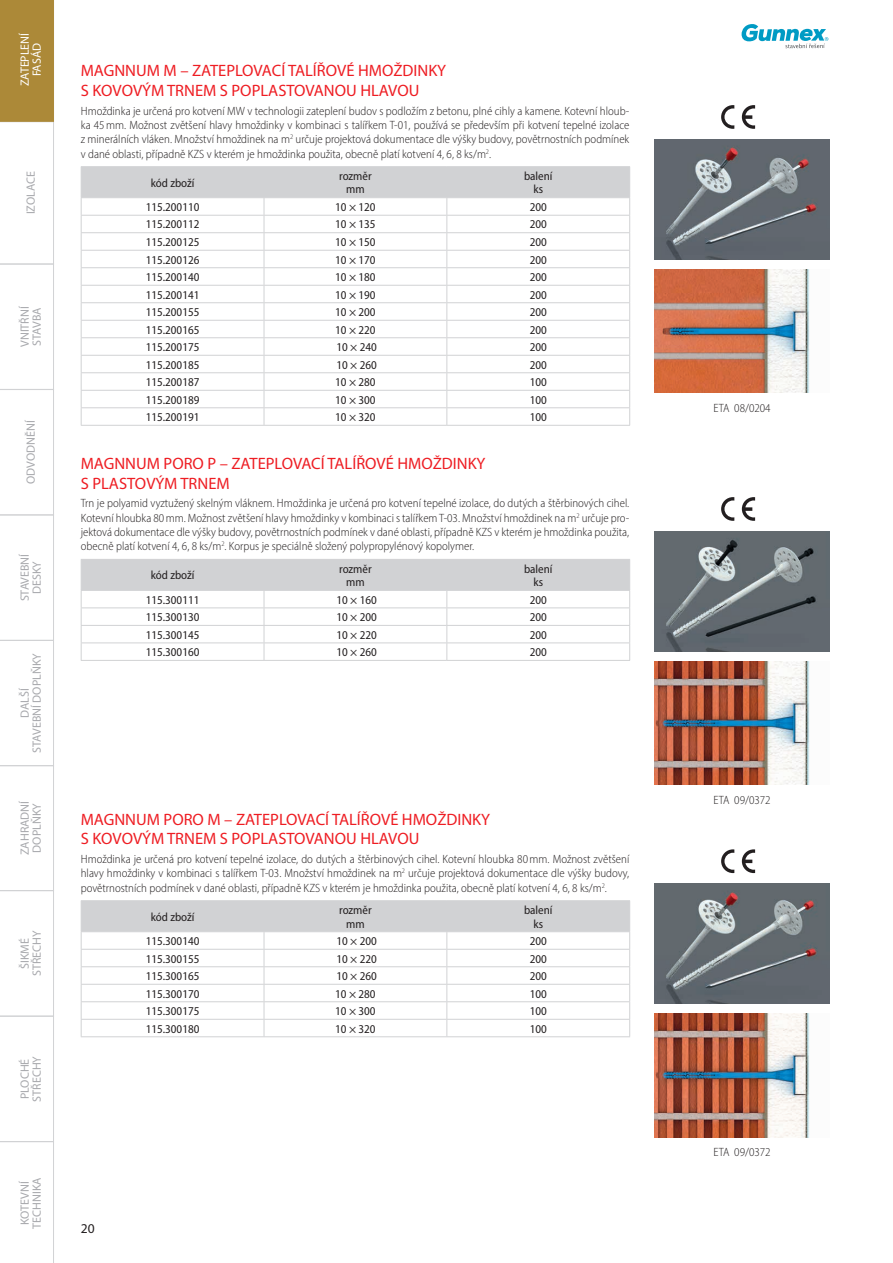
<style>
.page{position:relative;width:893px;height:1263px;background:#fff}
.page>*{position:absolute;margin:0;border:0;box-sizing:border-box;transform-origin:0 0}
.t1{font:16.5px/19.8px "Myriad Pro";color:#ee1d23}
.t2{font:13.5px "Myriad Pro";color:#231f20}
.t3{font:300 semi-condensed 12px/14.4px "Myriad Pro";color:#231f20;text-align:justify}
.t4{font:semi-condensed 12px/13.5px "Myriad Pro";color:#231f20;text-align:center}
.t5{font:12px/12px "Myriad Pro";color:#a8a9ad;text-align:center}
.t6{font:12px/12px "Myriad Pro";color:#fff;text-align:center}
</style>
<div class="page">
<svg style="left:742px;top:24px;width:86px;height:24px"></svg>
<svg style="left:0;top:0;width:54px;height:1263px"></svg>
<hr style="left:81px;top:425px;width:183px;height:1px;background:#d1d2d4">
<hr style="left:264px;top:425px;width:183px;height:1px;background:#d1d2d4">
<hr style="left:447px;top:425px;width:183px;height:1px;background:#d1d2d4">
<hr style="left:81px;top:166px;width:183px;height:1px;background:#d1d2d4">
<hr style="left:264px;top:166px;width:183px;height:1px;background:#d1d2d4">
<hr style="left:447px;top:166px;width:183px;height:1px;background:#d1d2d4">
<svg style="left:81px;top:167px;width:549px;height:258px"></svg>
<img style="left:655px;top:269px;width:155px;height:124px">
<img style="left:655px;top:139px;width:174px;height:120px">
<svg style="left:721px;top:105px;width:34px;height:24px"></svg>
<hr style="left:264px;top:660px;width:183px;height:1px;background:#d1d2d4">
<hr style="left:81px;top:660px;width:183px;height:1px;background:#d1d2d4">
<hr style="left:447px;top:660px;width:183px;height:1px;background:#d1d2d4">
<svg style="left:81px;top:559px;width:549px;height:101px"></svg>
<img style="left:655px;top:661px;width:155px;height:124px">
<img style="left:655px;top:531px;width:174px;height:120px">
<svg style="left:721px;top:497px;width:34px;height:24px"></svg>
<hr style="left:264px;top:1036px;width:183px;height:1px;background:#d1d2d4">
<hr style="left:81px;top:1036px;width:183px;height:1px;background:#d1d2d4">
<hr style="left:447px;top:1036px;width:183px;height:1px;background:#d1d2d4">
<hr style="left:81px;top:900px;width:183px;height:1px;background:#d1d2d4">
<hr style="left:264px;top:900px;width:183px;height:1px;background:#d1d2d4">
<hr style="left:447px;top:900px;width:183px;height:1px;background:#d1d2d4">
<svg style="left:81px;top:901px;width:549px;height:135px"></svg>
<img style="left:655px;top:1013px;width:155px;height:124px">
<img style="left:655px;top:884px;width:174px;height:120px">
<svg style="left:721px;top:849px;width:34px;height:24px"></svg>
<p class="t6" style="left:18px;top:86px;width:55px;rotate:-90deg">ZATEPLENÍ<br>FASÁD</p>
<p class="t5" style="left:24px;top:214px;width:45px;rotate:-90deg">IZOLACE</p>
<p class="t5" style="left:18px;top:347px;width:42px;text-align:left;rotate:-90deg">VNITŘNÍ<br>STAVBA</p>
<p class="t5" style="left:24px;top:484px;width:66px;rotate:-90deg">ODVODNĚNÍ</p>
<p class="t5" style="left:18px;top:601px;width:49px;rotate:-90deg">STAVEBNÍ<br>DESKY</p>
<p class="t5" style="left:18px;top:753px;width:101px;rotate:-90deg">DALŠÍ<br>STAVEBNÍ DOPLŇKY</p>
<p class="t5" style="left:18px;top:855px;width:56px;text-align:left;rotate:-90deg">ZAHRADNÍ<br>DOPLŇKY</p>
<p class="t5" style="left:18px;top:976px;width:47px;rotate:-90deg">ŠIKMÉ<br>STŘECHY</p>
<p class="t5" style="left:18px;top:1101px;width:47px;text-align:left;rotate:-90deg">PLOCHÉ<br>STŘECHY</p>
<p class="t5" style="left:18px;top:1229px;width:53px;rotate:-90deg">KOTEVNÍ<br>TECHNIKA</p>
<h1 class="t1" style="left:81px;top:60px;width:367px">MAGNNUM M – ZATEPLOVACÍ TALÍŘOVÉ HMOŽDINKY<br>S KOVOVÝM TRNEM S POPLASTOVANOU HLAVOU</h1>
<p class="t3" style="left:81px;top:103px;width:550px">Hmoždinka je určená pro kotvení MW v technologii zateplení budov s podložím z betonu, plné cihly a kamene. Kotevní hloub&shy;ka 45mm. Možnost zvětšení hlavy hmoždinky v kombinaci s talířkem T-01, používá se především při kotvení tepelné izolace z minerálních vláken. Množství hmoždinek na m<sup>2</sup> určuje projektová dokumentace dle výšky budovy, povětrnostních podmínek v dané oblasti, případně KZS v kterém je hmoždinka použita, obecně platí kotvení 4, 6, 8 ks/m<sup>2</sup>.</p>
<p class="t4" style="left:151px;top:176px;width:45px">kód zboží</p>
<p class="t4" style="left:339px;top:169px;width:34px">rozměr mm</p>
<p class="t4" style="left:524px;top:169px;width:30px">balení ks</p>
<p class="t4" style="left:146px;top:200px;width:55px">115.200110</p>
<p class="t4" style="left:335px;top:200px;width:42px">10 × 120</p>
<p class="t4" style="left:530px;top:200px;width:19px">200</p>
<p class="t4" style="left:146px;top:218px;width:55px">115.200112</p>
<p class="t4" style="left:335px;top:218px;width:42px">10 × 135</p>
<p class="t4" style="left:530px;top:218px;width:19px">200</p>
<p class="t4" style="left:146px;top:235px;width:55px">115.200125</p>
<p class="t4" style="left:335px;top:235px;width:42px">10 × 150</p>
<p class="t4" style="left:530px;top:235px;width:19px">200</p>
<p class="t4" style="left:146px;top:253px;width:55px">115.200126</p>
<p class="t4" style="left:335px;top:253px;width:42px">10 × 170</p>
<p class="t4" style="left:530px;top:253px;width:19px">200</p>
<p class="t4" style="left:146px;top:270px;width:55px">115.200140</p>
<p class="t4" style="left:335px;top:270px;width:42px">10 × 180</p>
<p class="t4" style="left:530px;top:270px;width:19px">200</p>
<p class="t4" style="left:146px;top:288px;width:55px">115.200141</p>
<p class="t4" style="left:335px;top:288px;width:42px">10 × 190</p>
<p class="t4" style="left:530px;top:288px;width:19px">200</p>
<p class="t4" style="left:146px;top:305px;width:55px">115.200155</p>
<p class="t4" style="left:335px;top:305px;width:42px">10 × 200</p>
<p class="t4" style="left:530px;top:305px;width:19px">200</p>
<p class="t4" style="left:146px;top:323px;width:55px">115.200165</p>
<p class="t4" style="left:335px;top:323px;width:42px">10 × 220</p>
<p class="t4" style="left:530px;top:323px;width:19px">200</p>
<p class="t4" style="left:146px;top:340px;width:55px">115.200175</p>
<p class="t4" style="left:336px;top:340px;width:42px">10 × 240</p>
<p class="t4" style="left:530px;top:340px;width:19px">200</p>
<p class="t4" style="left:146px;top:358px;width:55px">115.200185</p>
<p class="t4" style="left:336px;top:358px;width:42px">10 × 260</p>
<p class="t4" style="left:530px;top:358px;width:19px">200</p>
<p class="t4" style="left:146px;top:375px;width:55px">115.200187</p>
<p class="t4" style="left:335px;top:375px;width:42px">10 × 280</p>
<p class="t4" style="left:530px;top:375px;width:19px">100</p>
<p class="t4" style="left:146px;top:393px;width:55px">115.200189</p>
<p class="t4" style="left:335px;top:393px;width:42px">10 × 300</p>
<p class="t4" style="left:530px;top:393px;width:19px">100</p>
<p class="t4" style="left:146px;top:410px;width:55px">115.200191</p>
<p class="t4" style="left:335px;top:410px;width:42px">10 × 320</p>
<p class="t4" style="left:530px;top:410px;width:19px">100</p>
<h1 class="t1" style="left:81px;top:453px;width:406px">MAGNNUM PORO P – ZATEPLOVACÍ TALÍŘOVÉ HMOŽDINKY<br>S PLASTOVÝM TRNEM</h1>
<p class="t3" style="left:81px;top:496px;width:550px">Trn je polyamid vyztužený skelným vláknem. Hmoždinka je určená pro kotvení tepelné izolace, do dutých a štěrbinových cihel.<br>Kotevní hloubka 80mm. Možnost zvětšení hlavy hmoždinky v kombinaci s talířkem T-03. Množství hmoždinek na m<sup>2</sup> určuje pro&shy;jektová dokumentace dle výšky budovy, povětrnostních podmínek v dané oblasti, případně KZS v kterém je hmoždinka použita, obecně platí kotvení 4, 6, 8 ks/m<sup>2</sup>. Korpus je speciálně složený polypropylénový kopolymer.</p>
<p class="t4" style="left:151px;top:568px;width:45px">kód zboží</p>
<p class="t4" style="left:339px;top:562px;width:34px">rozměr mm</p>
<p class="t4" style="left:524px;top:562px;width:30px">balení ks</p>
<p class="t4" style="left:146px;top:593px;width:55px">115.300111</p>
<p class="t4" style="left:336px;top:593px;width:42px">10 × 160</p>
<p class="t4" style="left:530px;top:593px;width:19px">200</p>
<p class="t4" style="left:146px;top:610px;width:55px">115.300130</p>
<p class="t4" style="left:336px;top:610px;width:42px">10 × 200</p>
<p class="t4" style="left:530px;top:610px;width:19px">200</p>
<p class="t4" style="left:146px;top:628px;width:55px">115.300145</p>
<p class="t4" style="left:336px;top:628px;width:42px">10 × 220</p>
<p class="t4" style="left:530px;top:628px;width:19px">200</p>
<p class="t4" style="left:146px;top:645px;width:55px">115.300160</p>
<p class="t4" style="left:336px;top:645px;width:42px">10 × 260</p>
<p class="t4" style="left:530px;top:645px;width:19px">200</p>
<h1 class="t1" style="left:81px;top:809px;width:411px">MAGNNUM PORO M – ZATEPLOVACÍ TALÍŘOVÉ HMOŽDINKY<br>S KOVOVÝM TRNEM S POPLASTOVANOU HLAVOU</h1>
<p class="t3" style="left:81px;top:852px;width:550px">Hmoždinka je určená pro kotvení tepelné izolace, do dutých a štěrbinových cihel. Kotevní hloubka 80mm. Možnost zvětšení hlavy hmoždinky v kombinaci s talířkem T-03. Množství hmoždinek na m<sup>2</sup> určuje projektová dokumentace dle výšky budovy, povětrnostních podmínek v dané oblasti, případně KZS v kterém je hmoždinka použita, obecně platí kotvení 4, 6, 8 ks/m<sup>2</sup>.</p>
<p class="t4" style="left:151px;top:910px;width:45px">kód zboží</p>
<p class="t4" style="left:339px;top:903px;width:34px">rozměr mm</p>
<p class="t4" style="left:524px;top:903px;width:30px">balení ks</p>
<p class="t4" style="left:146px;top:934px;width:55px">115.300140</p>
<p class="t4" style="left:336px;top:934px;width:42px">10 × 200</p>
<p class="t4" style="left:530px;top:934px;width:19px">200</p>
<p class="t4" style="left:146px;top:951px;width:55px">115.300155</p>
<p class="t4" style="left:336px;top:951px;width:42px">10 × 220</p>
<p class="t4" style="left:530px;top:951px;width:19px">200</p>
<p class="t4" style="left:146px;top:969px;width:55px">115.300165</p>
<p class="t4" style="left:336px;top:969px;width:42px">10 × 260</p>
<p class="t4" style="left:530px;top:969px;width:19px">200</p>
<p class="t4" style="left:146px;top:986px;width:55px">115.300170</p>
<p class="t4" style="left:335px;top:986px;width:42px">10 × 280</p>
<p class="t4" style="left:530px;top:986px;width:19px">100</p>
<p class="t4" style="left:146px;top:1004px;width:55px">115.300175</p>
<p class="t4" style="left:335px;top:1004px;width:42px">10 × 300</p>
<p class="t4" style="left:530px;top:1004px;width:19px">100</p>
<p class="t4" style="left:146px;top:1022px;width:55px">115.300180</p>
<p class="t4" style="left:335px;top:1022px;width:42px">10 × 320</p>
<p class="t4" style="left:530px;top:1022px;width:19px">100</p>
<p class="t2" style="left:81px;top:1220px;width:15px">20</p>
<p class="t3" style="left:713px;top:400px;width:59px">ETA 08/0204</p>
<p class="t3" style="left:713px;top:792px;width:59px">ETA 09/0372</p>
<p class="t3" style="left:713px;top:1144px;width:59px">ETA 09/0372</p>
</div>
